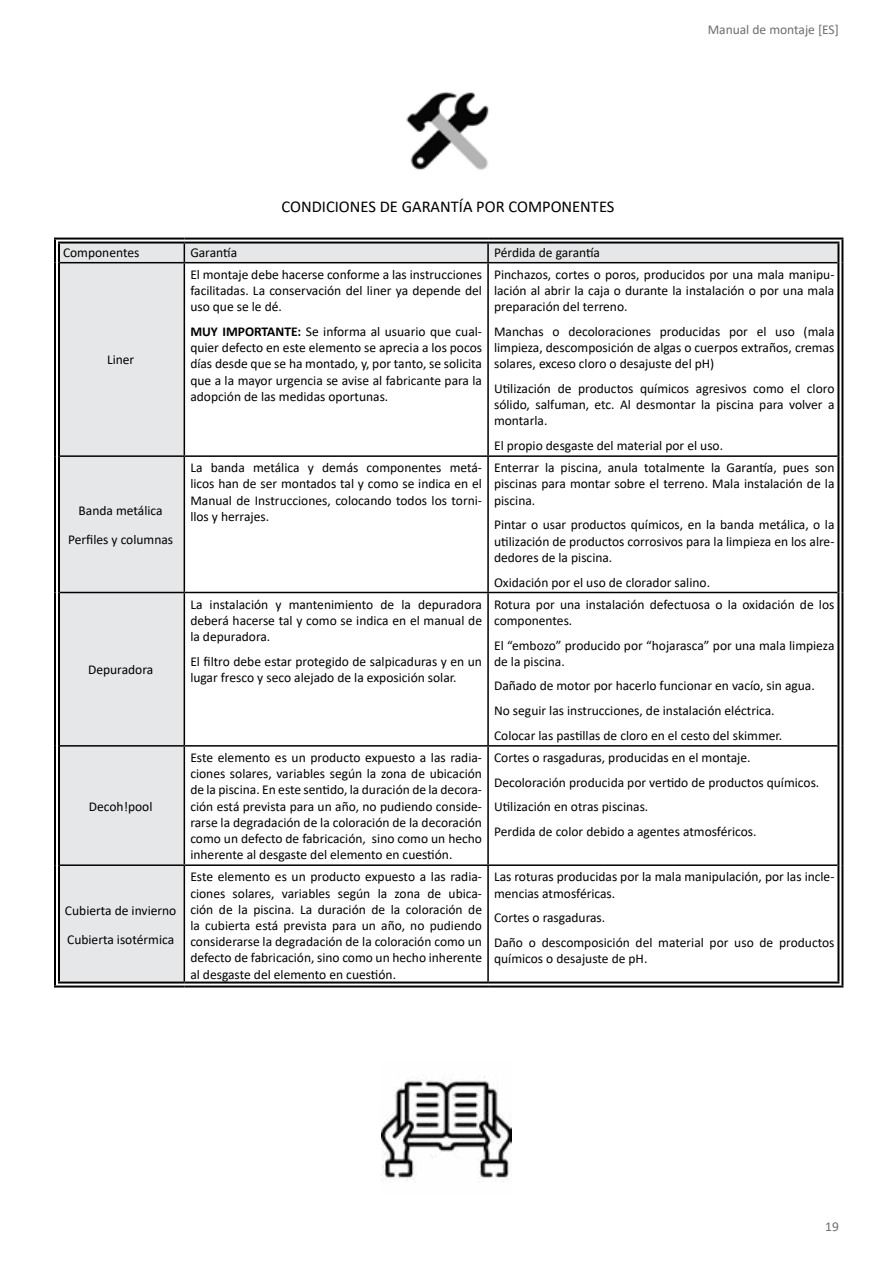
<style>
.page{position:relative;width:893px;height:1263px;background:#fff}
.page>*{position:absolute;margin:0;border:0;box-sizing:border-box;transform-origin:0 0}
.t1{font:16.5px "Calibri";color:#000}
.t2{font:13.5px/16.2px "Calibri";color:#000;text-align:justify}
.t3{font:13.5px "Calibri";color:#6d6e71}
.s1{font-weight:700}
</style>
<div class="page">
<div style="left:60px;top:263px;width:124px;height:718px;background:#e6e7e8"></div>
<svg style="left:839px;top:263px;width:1px;height:193px"></svg>
<svg style="left:839px;top:456px;width:1px;height:136px"></svg>
<svg style="left:839px;top:592px;width:1px;height:154px"></svg>
<svg style="left:839px;top:746px;width:1px;height:119px"></svg>
<svg style="left:839px;top:865px;width:1px;height:116px"></svg>
<svg style="left:58px;top:983px;width:126px;height:1px"></svg>
<svg style="left:184px;top:983px;width:304px;height:1px"></svg>
<svg style="left:488px;top:981px;width:352px;height:3px"></svg>
<hr style="left:184px;top:263px;width:1px;height:192px;background:#000">
<hr style="left:487px;top:263px;width:2px;height:192px;background:#000">
<hr style="left:60px;top:455px;width:124px;height:2px;background:#000">
<hr style="left:184px;top:455px;width:304px;height:2px;background:#000">
<hr style="left:184px;top:457px;width:1px;height:135px;background:#000">
<hr style="left:488px;top:455px;width:349px;height:2px;background:#000">
<hr style="left:487px;top:457px;width:2px;height:135px;background:#000">
<hr style="left:60px;top:592px;width:124px;height:1px;background:#000">
<hr style="left:184px;top:592px;width:304px;height:1px;background:#000">
<hr style="left:184px;top:593px;width:1px;height:152px;background:#000">
<hr style="left:488px;top:592px;width:349px;height:1px;background:#000">
<hr style="left:487px;top:593px;width:2px;height:152px;background:#000">
<hr style="left:60px;top:745px;width:124px;height:2px;background:#000">
<hr style="left:184px;top:745px;width:304px;height:2px;background:#000">
<hr style="left:184px;top:747px;width:1px;height:117px;background:#000">
<hr style="left:488px;top:745px;width:349px;height:2px;background:#000">
<hr style="left:487px;top:747px;width:2px;height:117px;background:#000">
<hr style="left:60px;top:864px;width:124px;height:2px;background:#000">
<hr style="left:184px;top:864px;width:304px;height:2px;background:#000">
<hr style="left:184px;top:866px;width:1px;height:115px;background:#000">
<hr style="left:488px;top:864px;width:349px;height:2px;background:#000">
<hr style="left:487px;top:866px;width:2px;height:115px;background:#000">
<hr style="left:54px;top:238px;width:130px;height:2px;background:#000">
<hr style="left:54px;top:240px;width:2px;height:23px;background:#000">
<hr style="left:184px;top:238px;width:304px;height:2px;background:#000">
<hr style="left:488px;top:238px;width:355px;height:2px;background:#000">
<svg style="left:58px;top:241px;width:782px;height:22px;background:#c5c5c6"></svg>
<hr style="left:841px;top:240px;width:2px;height:23px;background:#000">
<hr style="left:54px;top:263px;width:2px;height:193px;background:#000">
<hr style="left:58px;top:263px;width:2px;height:193px;background:#000">
<hr style="left:837px;top:263px;width:2px;height:193px;background:#000">
<hr style="left:841px;top:263px;width:2px;height:193px;background:#000">
<hr style="left:54px;top:456px;width:2px;height:136px;background:#000">
<hr style="left:58px;top:456px;width:2px;height:136px;background:#000">
<hr style="left:837px;top:456px;width:2px;height:136px;background:#000">
<hr style="left:841px;top:456px;width:2px;height:136px;background:#000">
<hr style="left:54px;top:592px;width:2px;height:154px;background:#000">
<hr style="left:58px;top:592px;width:2px;height:154px;background:#000">
<hr style="left:837px;top:592px;width:2px;height:154px;background:#000">
<hr style="left:841px;top:592px;width:2px;height:154px;background:#000">
<hr style="left:54px;top:746px;width:2px;height:119px;background:#000">
<hr style="left:58px;top:746px;width:2px;height:119px;background:#000">
<hr style="left:837px;top:746px;width:2px;height:119px;background:#000">
<hr style="left:841px;top:746px;width:2px;height:119px;background:#000">
<hr style="left:54px;top:865px;width:2px;height:120px;background:#000">
<hr style="left:58px;top:865px;width:2px;height:116px;background:#000">
<hr style="left:837px;top:865px;width:2px;height:116px;background:#000">
<hr style="left:841px;top:865px;width:2px;height:120px;background:#000">
<hr style="left:58px;top:981px;width:126px;height:2px;background:#000">
<hr style="left:54px;top:985px;width:130px;height:2px;background:#000">
<hr style="left:184px;top:981px;width:304px;height:2px;background:#000">
<hr style="left:184px;top:985px;width:304px;height:2px;background:#000">
<hr style="left:488px;top:981px;width:351px;height:2px;background:#000">
<hr style="left:488px;top:985px;width:355px;height:2px;background:#000">
<img style="left:406px;top:91px;width:83px;height:79px">
<img style="left:381px;top:1075px;width:131px;height:108px">
<p class="t1" style="left:281px;top:199px;width:334px">CONDICIONES DE GARANTÍA POR COMPONENTES</p>
<p class="t2" style="left:63px;top:244px;width:78px">Componentes</p>
<p class="t2" style="left:190px;top:244px;width:48px">Garantía</p>
<p class="t2" style="left:494px;top:244px;width:108px">Pérdida de garantía</p>
<p class="t3" style="left:708px;top:23px;width:133px">Manual de montaje [ES]</p>
<p class="t2" style="left:107px;top:352px;width:29px">Liner</p>
<p class="t2" style="left:68px;top:496px;width:107px;line-height:29px;text-align:center">Banda metálica<br>Perfiles y columnas</p>
<p class="t2" style="left:88px;top:662px;width:67px">Depuradora</p>
<p class="t2" style="left:89px;top:798px;width:65px">Decoh!pool</p>
<p class="t2" style="left:65px;top:897px;width:113px;line-height:29px">Cubierta de invierno<br>Cubierta isotérmica</p>
<p class="t2" style="left:190px;top:266px;width:293px">El montaje debe hacerse conforme a las instrucciones facilitadas. La conservación del liner ya depende del uso que se le dé.</p>
<p class="t2" style="left:190px;top:323px;width:293px"><span class="s1">MUY IMPORTANTE:</span> Se informa al usuario que cual&shy;quier defecto en este elemento se aprecia a los pocos días desde que se ha montado, y, por tanto, se solicita que a la mayor urgencia se avise al fabricante para la adopción de las medidas oportunas.</p>
<p class="t2" style="left:494px;top:266px;width:342px">Pinchazos, cortes o poros, producidos por una mala manipu&shy;lación al abrir la caja o durante la instalación o por una mala preparación del terreno.</p>
<p class="t2" style="left:494px;top:323px;width:342px">Manchas o decoloraciones producidas por el uso (mala limpieza, descomposición de algas o cuerpos extraños, cremas solares, exceso cloro o desajuste del pH)</p>
<p class="t2" style="left:494px;top:380px;width:342px">Utilización de productos químicos agresivos como el cloro sólido, salfuman, etc. Al desmontar la piscina para volver a montarla.</p>
<p class="t2" style="left:494px;top:438px;width:231px">El propio desgaste del material por el uso.</p>
<p class="t2" style="left:190px;top:460px;width:293px">La banda metálica y demás componentes metá&shy;licos han de ser montados tal y como se indica en el Manual de Instrucciones, colocando todos los torni&shy;llos y herrajes.</p>
<p class="t2" style="left:494px;top:459px;width:342px">Enterrar la piscina, anula totalmente la Garantía, pues son piscinas para montar sobre el terreno. Mala instalación de la piscina.</p>
<p class="t2" style="left:494px;top:517px;width:342px">Pintar o usar productos químicos, en la banda metálica, o la utilización de productos corrosivos para la limpieza en los alre&shy;dedores de la piscina.</p>
<p class="t2" style="left:494px;top:574px;width:217px">Oxidación por el uso de clorador salino.</p>
<p class="t2" style="left:190px;top:596px;width:293px">La instalación y mantenimiento de la depuradora deberá hacerse tal y como se indica en el manual de la depuradora.</p>
<p class="t2" style="left:190px;top:653px;width:293px">El filtro debe estar protegido de salpicaduras y en un lugar fresco y seco alejado de la exposición solar.</p>
<p class="t2" style="left:494px;top:596px;width:342px">Rotura por una instalación defectuosa o la oxidación de los componentes.</p>
<p class="t2" style="left:494px;top:637px;width:342px">El “embozo” producido por “hojarasca” por una mala limpieza de la piscina.</p>
<p class="t2" style="left:494px;top:674px;width:322px;line-height:24.8px;text-align:left">Dañado de motor por hacerlo funcionar en vacío, sin agua.<br>No seguir las instrucciones, de instalación eléctrica.<br>Colocar las pastillas de cloro en el cesto del skimmer.</p>
<p class="t2" style="left:190px;top:749px;width:293px">Este elemento es un producto expuesto a las radia&shy;ciones solares, variables según la zona de ubicación de la piscina. En este sentido, la duración de la decora&shy;ción está prevista para un año, no pudiendo conside&shy;rarse la degradación de la coloración de la decoración como un defecto de fabricación, sino como un hecho inherente al desgaste del elemento en cuestión.</p>
<p class="t2" style="left:494px;top:745px;width:327px;line-height:24.8px;text-align:left">Cortes o rasgaduras, producidas en el montaje. decoloración producida por vertido de productos químicos.<br>Utilización en otras piscinas.<br>Perdida de color debido a agentes atmosféricos.</p>
<p class="t2" style="left:190px;top:869px;width:293px">Este elemento es un producto expuesto a las radia&shy;ciones solares, variables según la zona de ubica&shy;ción de la piscina. La duración de la coloración de la cubierta está prevista para un año, no pudiendo considerarse la degradación de la coloración como un defecto de fabricación, sino como un hecho inherente al desgaste del elemento en cuestión.</p>
<p class="t2" style="left:494px;top:869px;width:342px">Las roturas producidas por la mala manipulación, por las incle&shy;mencias atmosféricas.</p>
<p class="t2" style="left:494px;top:905px;width:342px;line-height:24.8px">Cortes o rasgaduras.<br>Daño o descomposición del material por uso de productos</p>
<p class="t2" style="left:494px;top:951px;width:155px">químicos o desajuste de pH.</p>
<p class="t3" style="left:825px;top:1219px;width:15px">19</p>
</div>
